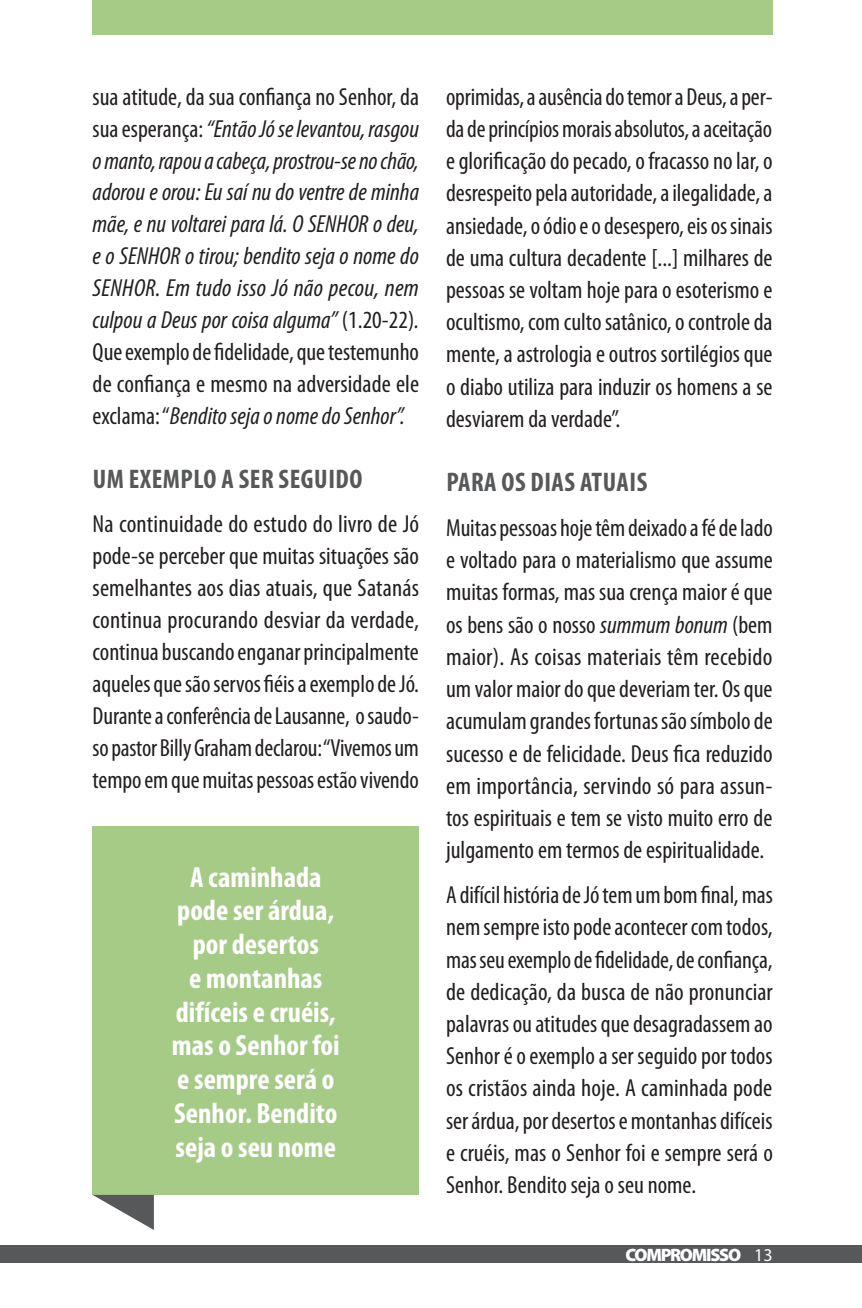
<style>
.page{position:relative;width:862px;height:1308px;background:#fff}
.page>*{position:absolute;margin:0;border:0;box-sizing:border-box;transform-origin:0 0}
.OLHO{font:700 condensed 29.25px/33.8px "Myriad Pro";color:#fff;text-align:center}
.sub{font:700 condensed 27px "Myriad Pro";letter-spacing:.02em;color:#57585a}
.texto{font:condensed 24.75px/32.2px "Myriad Pro";color:#231f20;text-align:justify}
.texto-2{font:italic condensed 24.75px/31.9px "Myriad Pro";color:#231f20;text-align:justify}
.t1{font:900 18px "Myriad Pro";letter-spacing:-.07em;color:#fff}
.s1{font-style:normal}
.s2{font-style:italic}
.s3{font-weight:400}
</style>
<div class="page">
<div style="left:92px;top:0;width:680px;height:35px;background:#a5cb87"></div>
<div style="left:92px;top:826px;width:327px;height:368px;background:#a5cb87"></div>
<svg style="left:92px;top:1194px;width:62px;height:36px"></svg>
<div style="left:0;top:1245px;width:861px;height:18px;background:#57585a"></div>
<p class="texto-2" style="left:92px;top:80px;width:328px"><span class="s1">sua atitude, da sua confiança no Senhor, da sua esperança:</span> “Então Jó se levantou, rasgou o manto, rapou a cabeça, prostrou-se no chão, adorou e orou: Eu saí nu do ventre de minha mãe, e nu voltarei para lá. O SENHOR o deu, e o SENHOR o tirou; bendito seja o nome do SENHOR. Em tudo isso Jó não pecou, nem culpou a Deus por coisa alguma” <span class="s1">(1.20-22)</span>.<br><span class="s1">Que exemplo de fidelidade, que testemunho de confiança e mesmo na adversidade ele exclama: “</span>Bendito seja o nome do Senhor”.</p>
<p class="sub" style="left:93px;top:462px;width:271px">UM EXEMPLO A SER SEGUIDO</p>
<p class="texto" style="left:92px;top:508px;width:328px">Na continuidade do estudo do livro de Jó pode-se perceber que muitas situações são semelhantes aos dias atuais, que Satanás continua procurando desviar da verdade, continua buscando enganar principalmente aqueles que são servos fiéis a exemplo de Jó.<br>Durante a conferência de Lausanne, o saudo&shy;so pastor Billy Graham declarou: “Vivemos um tempo em que muitas pessoas estão vivendo</p>
<p class="OLHO" style="left:172px;top:859px;width:169px">A caminhada pode ser árdua, por desertos<br>e montanhas difíceis e cruéis, mas o Senhor foi e sempre será o<br>Senhor. Bendito seja o seu nome</p>
<p class="texto" style="left:446px;top:80px;width:328px">oprimidas, a ausência do temor a Deus, a per&shy;da de princípios morais absolutos, a aceitação e glorificação do pecado, o fracasso no lar, o desrespeito pela autoridade, a ilegalidade, a ansiedade, o ódio e o desespero, eis os sinais de uma cultura decadente [...] milhares de pessoas se voltam hoje para o esoterismo e ocultismo, com culto satânico, o controle da mente, a astrologia e outros sortilégios que o diabo utiliza para induzir os homens a se desviarem da verdade”.</p>
<p class="sub" style="left:446px;top:465px;width:202px">PARA OS DIAS ATUAIS</p>
<p class="texto" style="left:446px;top:511px;width:328px">Muitas pessoas hoje têm deixado a fé de lado e voltado para o materialismo que assume muitas formas, mas sua crença maior é que os bens são o nosso <span class="s2">summum bonum</span> (bem maior). As coisas materiais têm recebido um valor maior do que deveriam ter. Os que acumulam grandes fortunas são símbolo de sucesso e de felicidade. Deus fica reduzido em importância, servindo só para assun&shy;tos espirituais e tem se visto muito erro de julgamento em termos de espiritualidade.</p>
<p class="texto" style="left:446px;top:878px;width:328px">A difícil história de Jó tem um bom final, mas nem sempre isto pode acontecer com todos, mas seu exemplo de fidelidade, de confiança, de dedicação, da busca de não pronunciar palavras ou atitudes que desagradassem ao Senhor é o exemplo a ser seguido por todos os cristãos ainda hoje. A caminhada pode ser árdua, por desertos e montanhas difíceis e cruéis, mas o Senhor foi e sempre será o Senhor. Bendito seja o seu nome.</p>
<p class="t1" style="left:625px;top:1244px;width:148px">COMPROMISSO <span class="s3">13</span></p>
</div>
